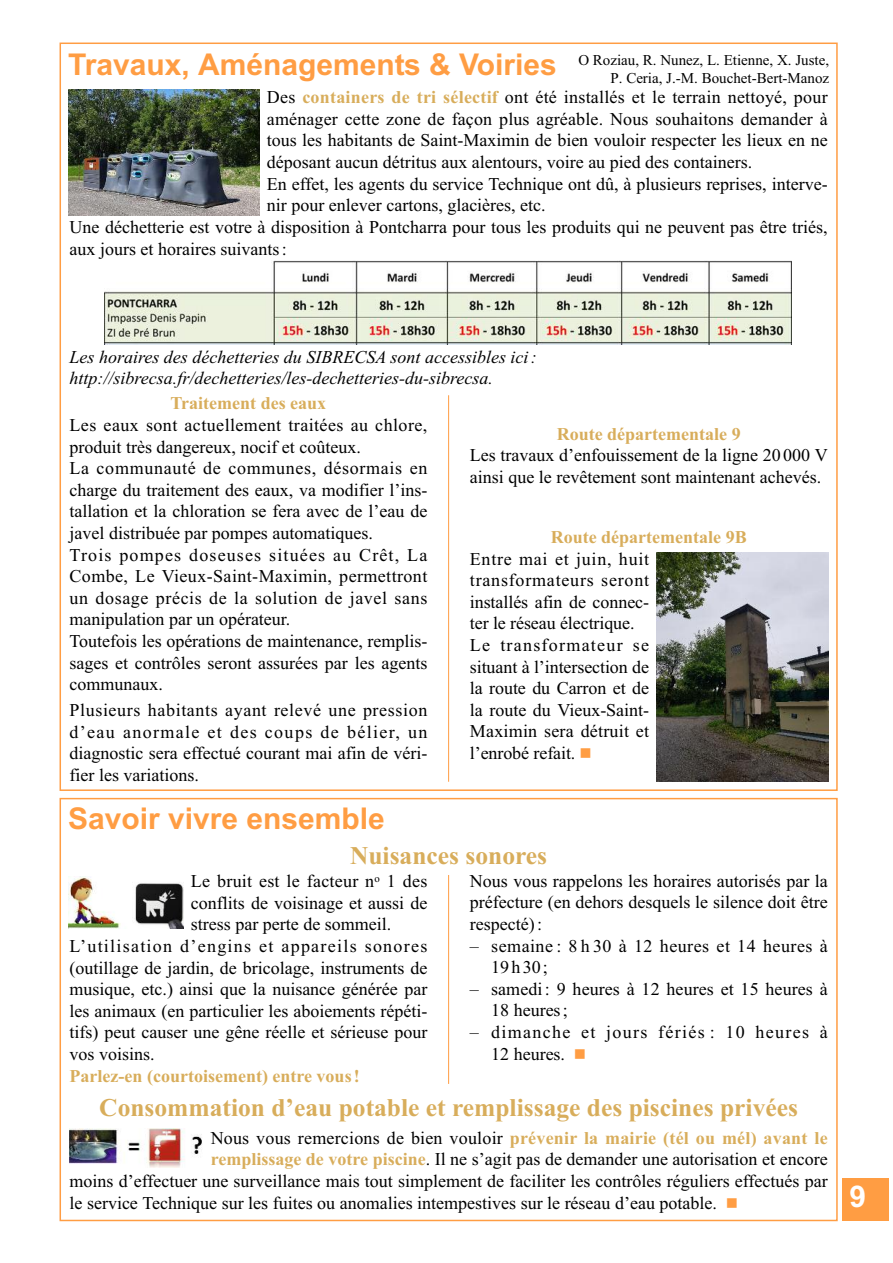
<style>
.page{position:relative;width:893px;height:1263px;background:#fff}
.page>*{position:absolute;margin:0;border:0;box-sizing:border-box;transform-origin:0 0}
.t1{font:700 30px "Arial";color:#ff9d43}
.t2{font:700 30px "Arial";color:#fff}
.t3{font:700 25.5px "Times New Roman";color:#d8ad5b}
.t4{font:18px/21.6px "Times New Roman";color:#000}
.t5{font:700 18px "Times New Roman";color:#d8ad5b}
.t6{font:italic 18px/21.6px "Times New Roman";color:#000}
.t7{font:18px/21.9px "Times New Roman";letter-spacing:.075em;color:#000}
.t8{font:18px "Times New Roman";letter-spacing:.07em;color:#000}
.t9{font:18px/21.6px "Times New Roman";letter-spacing:.03em;color:#000}
.t10{font:15px/18px "Times New Roman";color:#000;text-align:right}
.s1{font-weight:700;color:#d8ad5b}
.s2{color:#ff9d43}
.s3{font-weight:400;color:#000}
</style>
<div class="page">
<div style="left:842px;top:1178px;width:47px;height:42px;background:#ff9d43"></div>
<div style="left:60px;top:798px;width:778px;height:423px;border:2px solid #ff9d43"></div>
<hr style="left:448px;top:395px;width:1px;height:387px;background:#ff9d43">
<img style="left:105px;top:260px;width:686px;height:84px">
<img style="left:68px;top:90px;width:191px;height:125px">
<img style="left:657px;top:552px;width:172px;height:229px">
<img style="left:69px;top:1128px;width:133px;height:39px">
<img style="left:69px;top:877px;width:114px;height:51px">
<hr style="left:448px;top:875px;width:1px;height:209px;background:#ff9d43">
<h1 class="t1" style="left:68px;top:47px;width:490px">Travaux, Aménagements &amp; Voiries</h1>
<p class="t10" style="left:578px;top:51px;width:252px">O Roziau, R. Nunez, L. Etienne, X. Juste,<br>P. Ceria, J.-M. Bouchet-Bert-Manoz</p>
<p class="t4" style="left:267px;top:86px;width:562px">Des <span class="s1">containers de tri sélectif</span> ont été installés et le terrain nettoyé, pour</p>
<p class="t4" style="left:267px;top:108px;width:562px">aménager cette zone de façon plus agréable. Nous souhaitons demander à</p>
<p class="t4" style="left:267px;top:129px;width:562px">tous les habitants de Saint-Maximin de bien vouloir respecter les lieux en ne</p>
<p class="t4" style="left:267px;top:151px;width:487px">déposant aucun détritus aux alentours, voire au pied des containers.</p>
<p class="t4" style="left:267px;top:173px;width:562px">En effet, les agents du service Technique ont dû, à plusieurs reprises, interve-</p>
<p class="t4" style="left:267px;top:194px;width:280px">nir pour enlever cartons, glacières, etc.</p>
<p class="t4" style="left:70px;top:216px;width:760px">Une déchetterie est votre à disposition à Pontcharra pour tous les produits qui ne peuvent pas être triés,</p>
<p class="t4" style="left:70px;top:237px;width:219px">aux jours et horaires suivants:</p>
<p class="t6" style="left:70px;top:345px;width:469px">Les horaires des déchetteries du SIBRECSA sont accessibles ici: http://sibrecsa.fr/dechetteries/les-dechetteries-du-sibrecsa.</p>
<p class="t5" style="left:171px;top:393px;width:157px">Traitement des eaux</p>
<p class="t4" style="left:70px;top:414px;width:359px">Les eaux sont actuellement traitées au chlore, produit très dangereux, nocif et coûteux.<br>La communauté de communes, désormais en charge du traitement des eaux, va modifier l’ins&shy;tallation et la chloration se fera avec de l’eau de javel distribuée par pompes automatiques.<br>Trois pompes doseuses situées au Crêt, La Combe, Le Vieux-Saint-Maximin, permettront un dosage précis de la solution de javel sans manipulation par un opérateur.<br>Toutefois les opérations de maintenance, remplis&shy;sages et contrôles seront assurées par les agents communaux.</p>
<p class="t4" style="left:70px;top:699px;width:359px;text-align:justify">Plusieurs habitants ayant relevé une pression d’eau anormale et des coups de bélier, un diagnostic sera effectué courant mai afin de véri&shy;fier les variations.</p>
<p class="t5" style="left:557px;top:423px;width:185px">Route départementale 9</p>
<p class="t4" style="left:470px;top:444px;width:359px">Les travaux d’enfouissement de la ligne 20000 V ainsi que le revêtement sont maintenant achevés.</p>
<p class="t5" style="left:551px;top:526px;width:197px">Route départementale 9B</p>
<p class="t4" style="left:470px;top:548px;width:181px">Entre mai et juin, huit transformateurs seront installés afin de connec&shy;ter le réseau électrique.<br>Le transformateur se situant à l’intersection de la route du Carron et de la route du Vieux-Saint-<br>Maximin sera détruit et l’enrobé refait. <span class="s2">■</span></p>
<h1 class="t1" style="left:68px;top:801px;width:318px">Savoir vivre ensemble</h1>
<h2 class="t3" style="left:350px;top:840px;width:199px">Nuisances sonores</h2>
<p class="t4" style="left:191px;top:870px;width:238px">Le bruit est le facteur n<sup>o</sup> 1 des</p>
<p class="t4" style="left:191px;top:892px;width:238px">conflits de voisinage et aussi de</p>
<p class="t4" style="left:191px;top:913px;width:202px">stress par perte de sommeil.</p>
<p class="t8" style="left:70px;top:935px;width:359px">L’utilisation d’engins et appareils sonores</p>
<p class="t4" style="left:70px;top:956px;width:359px">(outillage de jardin, de bricolage, instruments de</p>
<p class="t4" style="left:70px;top:978px;width:359px">musique, etc.) ainsi que la nuisance générée par</p>
<p class="t4" style="left:70px;top:1000px;width:359px">les animaux (en particulier les aboiements répéti-</p>
<p class="t4" style="left:70px;top:1021px;width:359px">tifs) peut causer une gêne réelle et sérieuse pour</p>
<p class="t4" style="left:70px;top:1043px;width:87px">vos voisins.</p>
<p class="t5" style="left:70px;top:1065px;width:292px">Parlez-en (courtoisement) entre vous!</p>
<p class="t4" style="left:470px;top:870px;width:359px;text-align:justify">Nous vous rappelons les horaires autorisés par la préfecture (en dehors desquels le silence doit être respecté):</p>
<p class="t9" style="left:491px;top:934px;width:338px;text-indent:-21px">– semaine : 8 h 30 à 12 heures et 14 heures à<br>19h30;</p>
<p class="t4" style="left:491px;top:978px;width:338px;text-indent:-21px">– samedi: 9 heures à 12 heures et 15 heures à<br>18 heures;</p>
<p class="t7" style="left:491px;top:1021px;width:338px;text-indent:-21px">– dimanche et jours fériés : 10 heures à<br>12 heures. <span class="s2">■</span></p>
<h2 class="t3" style="left:99px;top:1092px;width:700px">Consommation d’eau potable et remplissage des piscines privées</h2>
<p class="t5" style="left:211px;top:1127px;width:618px"><span class="s3">Nous vous remercions de bien vouloir</span> prévenir la mairie (tél ou mél) avant le</p>
<p class="t4" style="left:211px;top:1148px;width:618px"><span class="s1">remplissage de votre piscine</span>. Il ne s’agit pas de demander une autorisation et encore</p>
<p class="t4" style="left:70px;top:1170px;width:760px">moins d’effectuer une surveillance mais tout simplement de faciliter les contrôles réguliers effectués par</p>
<p class="t4" style="left:70px;top:1192px;width:670px">le service Technique sur les fuites ou anomalies intempestives sur le réseau d’eau potable. <span class="s2">■</span></p>
<h1 class="t2" style="left:849px;top:1179px;width:18px">9</h1>
</div>
